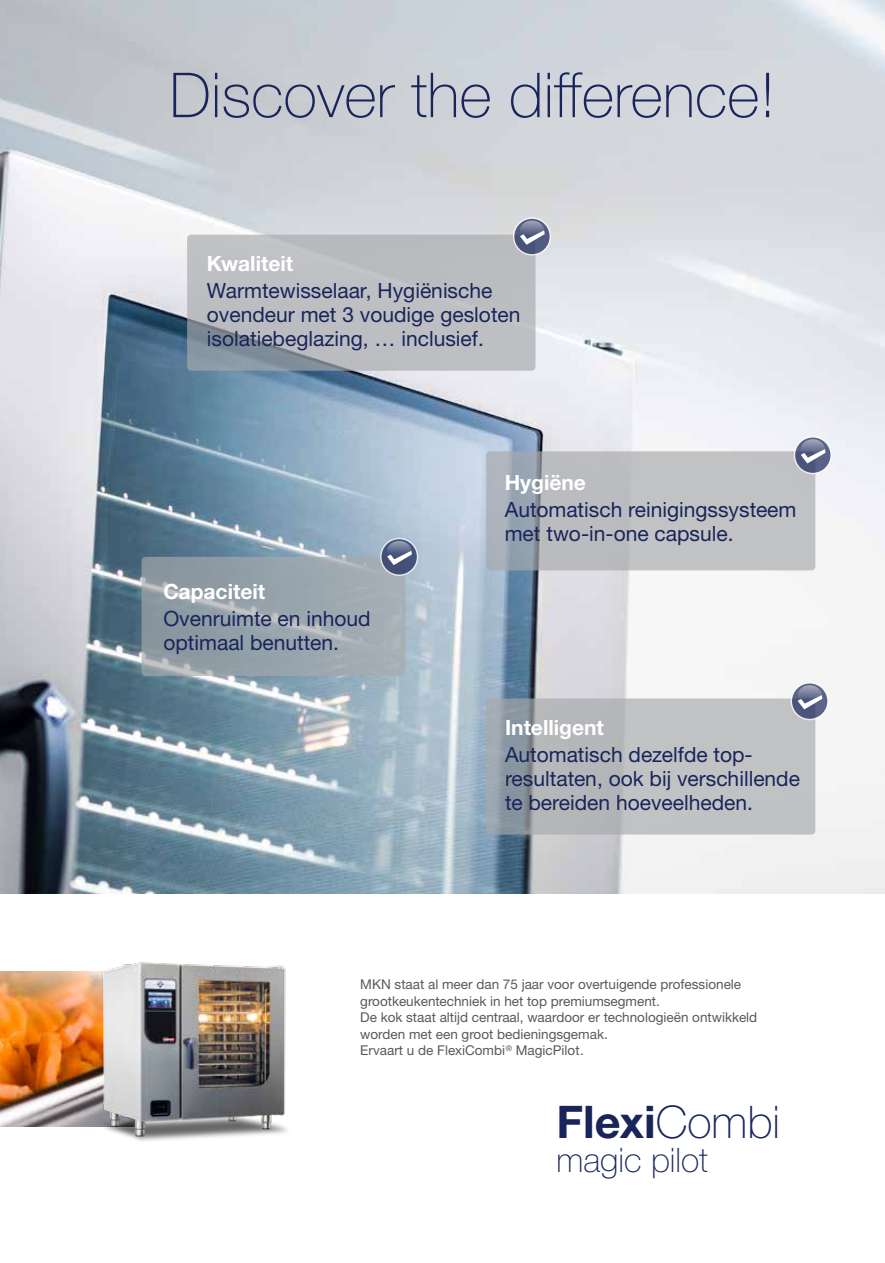
<style>
.page{position:relative;width:885px;height:1263px;background:#fff}
.page>*{position:absolute;margin:0;border:0;box-sizing:border-box;transform-origin:0 0}
.t1{font:100 62.1px "Helvetica Neue LTW1 G";color:#19255a}
.t2{font:700 45px "Helvetica Neue LTW1 G";color:#19255a}
.t3{font:100 33.75px "Helvetica Neue LTW1 G";color:#19255a}
.t4{font:21px/24px "Helvetica Neue LTW1 G";color:#19255a}
.t5{font:700 21px "Helvetica Neue LTW1 G";color:#fff}
.t6{font:13.5px/16.5px "Helvetica Neue LTW1 G";color:#58595b}
.s1{font-weight:100}
</style>
<div class="page">
<img style="left:0;top:972px;width:73px;height:154px">
<img style="left:0;top:0;width:884px;height:893px">
<img style="left:73px;top:962px;width:214px;height:179px">
<svg style="left:486px;top:698px;width:329px;height:136px;background:#b6b8bc"></svg>
<svg style="left:187px;top:235px;width:348px;height:136px;background:#b6b9bd"></svg>
<svg style="left:141px;top:557px;width:264px;height:119px;background:#99a4ac"></svg>
<svg style="left:486px;top:451px;width:329px;height:119px;background:#b9bbbf"></svg>
<svg style="left:791px;top:683px;width:37px;height:36px"></svg>
<div style="left:790px;top:682px;width:38px;height:38px;border:2px solid #fff;border-radius:50%"></div>
<svg style="left:797px;top:685px;width:24px;height:20px"></svg>
<svg style="left:796px;top:694px;width:27px;height:16px"></svg>
<svg style="left:794px;top:437px;width:37px;height:37px"></svg>
<div style="left:793px;top:436px;width:38px;height:38px;border:2px solid #fff;border-radius:50%"></div>
<svg style="left:800px;top:439px;width:24px;height:20px"></svg>
<svg style="left:799px;top:448px;width:27px;height:16px"></svg>
<svg style="left:381px;top:538px;width:36px;height:37px"></svg>
<div style="left:380px;top:538px;width:38px;height:38px;border:2px solid #fff;border-radius:50%"></div>
<svg style="left:387px;top:541px;width:24px;height:20px"></svg>
<svg style="left:386px;top:550px;width:26px;height:16px"></svg>
<svg style="left:513px;top:218px;width:37px;height:37px"></svg>
<div style="left:513px;top:217px;width:38px;height:39px;border:2px solid #fff;border-radius:50%"></div>
<svg style="left:520px;top:221px;width:24px;height:19px"></svg>
<svg style="left:519px;top:229px;width:26px;height:17px"></svg>
<h1 class="t1" style="left:169px;top:58px;width:607px">Discover the difference!</h1>
<p class="t5" style="left:207px;top:251px;width:88px">Kwaliteit</p>
<p class="t4" style="left:207px;top:279px;width:315px">Warmtewisselaar, Hygiënische ovendeur met 3 voudige gesloten isolatiebeglazing, … inclusief.</p>
<p class="t5" style="left:163px;top:578px;width:103px">Capaciteit</p>
<p class="t4" style="left:163px;top:606px;width:209px">Ovenruimte en inhoud optimaal benutten.</p>
<p class="t5" style="left:504px;top:470px;width:83px">Hygiëne</p>
<p class="t4" style="left:504px;top:498px;width:293px">Automatisch reinigingssysteem met two-in-one capsule.</p>
<p class="t5" style="left:505px;top:715px;width:100px">Intelligent</p>
<p class="t4" style="left:505px;top:743px;width:296px">Automatisch dezelfde top&shy;resultaten, ook bij verschillende te bereiden hoeveelheden.</p>
<p class="t6" style="left:360px;top:976px;width:398px">MKN staat al meer dan 75 jaar voor overtuigende professionele grootkeukentechniek in het top premiumsegment.<br>De kok staat altijd centraal, waardoor er technologieën ontwikkeld worden met een groot bedieningsgemak.<br>Ervaart u de FlexiCombi<sup>®</sup> MagicPilot.</p>
<h2 class="t2" style="left:556px;top:1094px;width:225px">Flexi<span class="s1">Combi</span></h2>
<h3 class="t3" style="left:556px;top:1140px;width:153px">magic pilot</h3>
</div>
